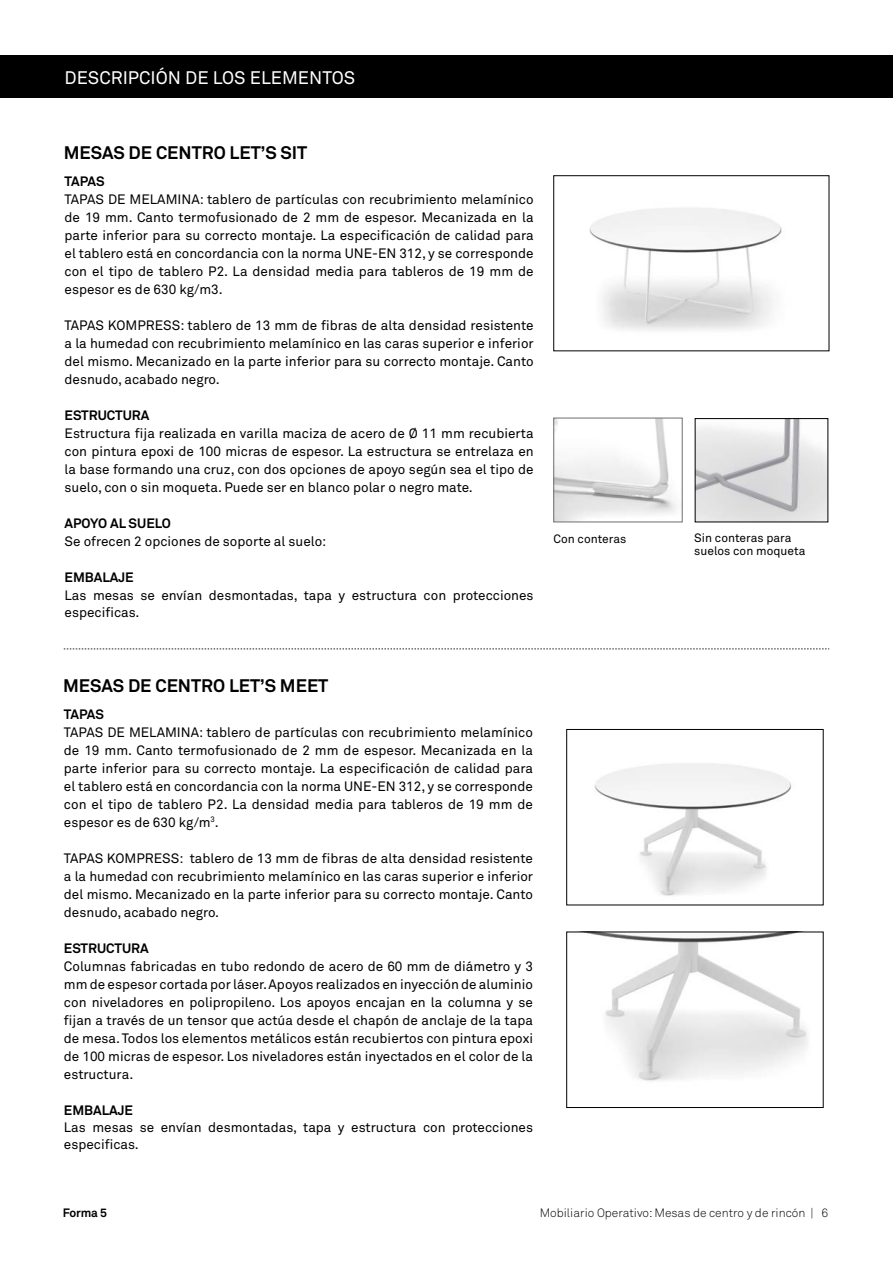
<style>
.page{position:relative;width:893px;height:1263px;background:#fff}
.page>*{position:absolute;margin:0;border:0;box-sizing:border-box;transform-origin:0 0}
.t1{font:700 18px "Akkurat";color:#000}
.t2{font:18px "Akkurat";color:#fff}
.t3{font:13.5px/18px "Akkurat";color:#000;text-align:justify}
.t4{font:700 13.5px "Akkurat";color:#000}
.t5{font:300 12px "Akkurat";color:#000}
.t6{font:12px/13.5px "Akkurat";color:#000}
.t7{font:700 12px "Akkurat";letter-spacing:-.02em;color:#000}
</style>
<div class="page">
<div style="left:0;top:55px;width:893px;height:43px;background:#000"></div>
<img style="left:589px;top:208px;width:193px;height:122px">
<img style="left:555px;top:420px;width:122px;height:100px">
<img style="left:697px;top:420px;width:129px;height:100px">
<img style="left:591px;top:934px;width:217px;height:147px">
<div style="left:566px;top:932px;width:257px;height:176px;border:1px solid #000"></div>
<img style="left:594px;top:763px;width:197px;height:133px">
<div style="left:566px;top:729px;width:257px;height:176px;border:1px solid #000"></div>
<svg style="left:64px;top:648px;width:765px;height:2px"></svg>
<h1 class="t2" style="left:65px;top:66px;width:292px">DESCRIPCIÓN DE LOS ELEMENTOS</h1>
<h1 class="t1" style="left:64px;top:142px;width:245px">MESAS DE CENTRO LET’S SIT</h1>
<p class="t4" style="left:65px;top:173px;width:42px">TAPAS</p>
<p class="t3" style="left:65px;top:190px;width:471px">TAPAS DE MELAMINA: tablero de partículas con recubrimiento melamínico de 19 mm. Canto termofusionado de 2 mm de espesor. Mecanizada en la parte inferior para su correcto montaje. La especificación de calidad para el tablero está en concordancia con la norma UNE-EN 312, y se corresponde con el tipo de tablero P2. La densidad media para tableros de 19 mm de espesor es de 630 kg/m3.</p>
<p class="t3" style="left:65px;top:316px;width:471px">TAPAS KOMPRESS: tablero de 13 mm de fibras de alta densidad resistente a la humedad con recubrimiento melamínico en las caras superior e inferior del mismo. Mecanizado en la parte inferior para su correcto montaje. Canto desnudo, acabado negro.</p>
<p class="t4" style="left:65px;top:407px;width:86px">ESTRUCTURA</p>
<p class="t3" style="left:65px;top:424px;width:471px">Estructura fija realizada en varilla maciza de acero de Ø 11 mm recubierta con pintura epoxi de 100 micras de espesor. La estructura se entrelaza en la base formando una cruz, con dos opciones de apoyo según sea el tipo de suelo, con o sin moqueta. Puede ser en blanco polar o negro mate.</p>
<p class="t4" style="left:65px;top:515px;width:108px">APOYO AL SUELO</p>
<p class="t3" style="left:65px;top:532px;width:263px">Se ofrecen 2 opciones de soporte al suelo:</p>
<p class="t4" style="left:65px;top:569px;width:71px">EMBALAJE</p>
<p class="t3" style="left:65px;top:586px;width:471px;line-height:17.2px">Las mesas se envían desmontadas, tapa y estructura con protecciones especificas.</p>
<p class="t6" style="left:554px;top:532px;width:74px">Con conteras</p>
<p class="t6" style="left:694px;top:530px;width:113px">Sin conteras para suelos con moqueta</p>
<h1 class="t1" style="left:63px;top:674px;width:267px">MESAS DE CENTRO LET’S MEET</h1>
<p class="t4" style="left:64px;top:706px;width:42px">TAPAS</p>
<p class="t3" style="left:64px;top:723px;width:471px">TAPAS DE MELAMINA: tablero de partículas con recubrimiento melamínico de 19 mm. Canto termofusionado de 2 mm de espesor. Mecanizada en la parte inferior para su correcto montaje. La especificación de calidad para el tablero está en concordancia con la norma UNE-EN 312, y se corresponde con el tipo de tablero P2. La densidad media para tableros de 19 mm de espesor es de 630 kg/m<sup>3</sup>.</p>
<p class="t3" style="left:64px;top:849px;width:471px">TAPAS KOMPRESS: tablero de 13 mm de fibras de alta densidad resistente a la humedad con recubrimiento melamínico en las caras superior e inferior del mismo. Mecanizado en la parte inferior para su correcto montaje. Canto desnudo, acabado negro.</p>
<p class="t4" style="left:64px;top:940px;width:86px">ESTRUCTURA</p>
<p class="t3" style="left:64px;top:957px;width:471px">Columnas fabricadas en tubo redondo de acero de 60 mm de diámetro y 3 mm de espesor cortada por láser. Apoyos realizados en inyección de aluminio con niveladores en polipropileno. Los apoyos encajan en la columna y se fijan a través de un tensor que actúa desde el chapón de anclaje de la tapa de mesa. Todos los elementos metálicos están recubiertos con pintura epoxi de 100 micras de espesor. Los niveladores están inyectados en el color de la estructura.</p>
<p class="t4" style="left:64px;top:1102px;width:71px">EMBALAJE</p>
<p class="t3" style="left:64px;top:1118px;width:471px;line-height:17.2px">Las mesas se envían desmontadas, tapa y estructura con protecciones especificas.</p>
<p class="t7" style="left:63px;top:1205px;width:46px">Forma 5</p>
<p class="t5" style="left:540px;top:1205px;width:290px">Mobiliario Operativo: Mesas de centro y de rincón | 6</p>
</div>
